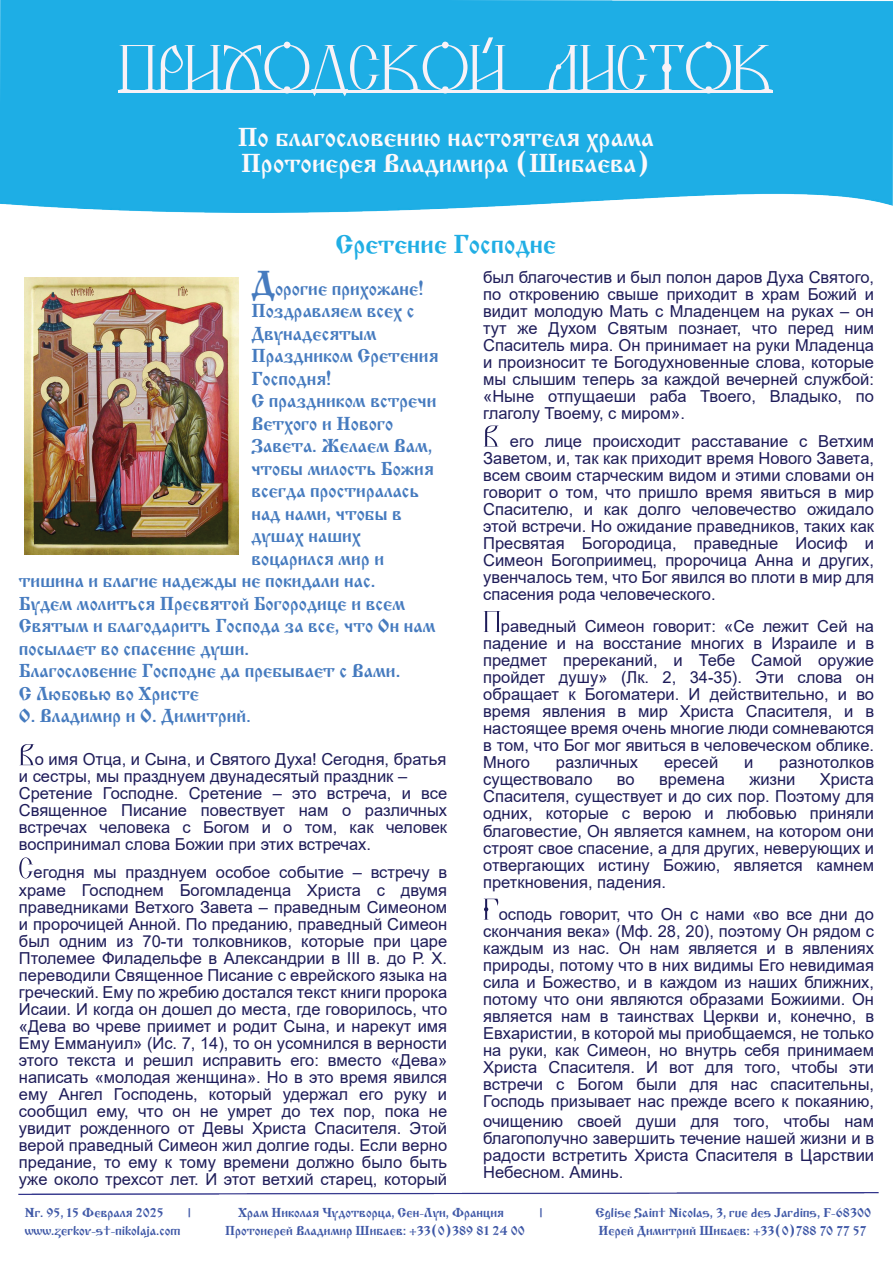
<style>
.page{position:relative;width:893px;height:1263px;background:#fff}
.page>*{position:absolute;margin:0;border:0;box-sizing:border-box;transform-origin:0 0}
.t1{font:700 27px/25.5px "Cyrillic Old Editedbyme";color:#fdf9fb}
.t2{font:700 27px "Cyrillic Old Editedbyme";color:#21aee4}
.t3{font:700 19.5px "Cyrillic Old Editedbyme";color:#467bbf}
.t4{font:16.5px/17.1px "Arial";color:#1e1c59;text-align:justify}
.t5{font:700 13.5px "Cyrillic Old Editedbyme";color:#3f58a7}
.s1{font-size:36px}
.s2{font-size:18px}
</style>
<div class="page">
<div style="left:0;top:0;width:893px;height:212px;background:#1eaee5"></div>
<img style="left:19px;top:1192px;width:860px;height:3px">
<svg style="left:119px;top:37px;width:387px;height:59px;background:#48bbe8"></svg>
<svg style="left:546px;top:42px;width:226px;height:51px;background:#4dbce8"></svg>
<hr style="left:119px;top:90px;width:654px;height:2px;background:#f8f2f7">
<svg style="left:20px;top:744px;width:14px;height:21px"></svg>
<svg style="left:19px;top:857px;width:14px;height:21px"></svg>
<svg style="left:484px;top:426px;width:15px;height:21px"></svg>
<svg style="left:484px;top:611px;width:16px;height:21px"></svg>
<svg style="left:484px;top:899px;width:14px;height:21px"></svg>
<img style="left:24px;top:277px;width:215px;height:278px">
<h1 class="t1" style="left:238px;top:127px;width:418px">По благословению настоятеля храма<br>Протоиерея Владимира (Шибаева)</h1>
<h1 class="t2" style="left:336px;top:235px;width:222px">Сретение Господне</h1>
<p class="t3" style="left:251px;top:281px;width:174px"><span class="s1">Д</span>орогие прихожане!</p>
<p class="t3" style="left:251px;top:304px;width:165px">Поздравляем всех с</p>
<p class="t3" style="left:251px;top:326px;width:127px">Двунадесятым</p>
<p class="t3" style="left:251px;top:349px;width:189px">Праздником Сретения</p>
<p class="t3" style="left:251px;top:371px;width:81px">Господня!</p>
<p class="t3" style="left:251px;top:394px;width:187px">С праздником встречи</p>
<p class="t3" style="left:251px;top:416px;width:143px">Ветхого и Нового</p>
<p class="t3" style="left:251px;top:439px;width:183px">Завета. Желаем Вам,</p>
<p class="t3" style="left:251px;top:461px;width:184px">чтобы милость Божия</p>
<p class="t3" style="left:251px;top:484px;width:169px">всегда простиралась</p>
<p class="t3" style="left:251px;top:506px;width:152px">над нами, чтобы в</p>
<p class="t3" style="left:251px;top:529px;width:111px">душах наших</p>
<p class="t3" style="left:251px;top:551px;width:134px">воцарился мир и</p>
<p class="t3" style="left:19px;top:574px;width:358px">тишина и благие надежды не покидали нас.</p>
<p class="t3" style="left:19px;top:596px;width:388px">Будем молиться Пресвятой Богородице и всем</p>
<p class="t3" style="left:19px;top:619px;width:418px">Святым и благодарить Господа за все, что Он нам</p>
<p class="t3" style="left:19px;top:641px;width:232px">посылает во спасение души.</p>
<p class="t3" style="left:19px;top:664px;width:383px">Благословение Господне да пребывает с Вами.</p>
<p class="t3" style="left:19px;top:686px;width:182px">С Любовью во Христе</p>
<p class="t3" style="left:19px;top:709px;width:233px">О. Владимир и О. Димитрий<span class="s2">.</span></p>
<p class="t4" style="left:19px;top:752px;width:430px;text-align:left;text-indent:16px">о имя Отца, и Сына, и Святого Духа! Сегодня, братья и сестры, мы празднуем двунадесятый праздник – Сретение Господне. Сретение – это встреча, и все Священное Писание повествует нам о различных встречах человека с Богом и о том, как человек воспринимал слова Божии при этих встречах.</p>
<p class="t4" style="left:19px;top:866px;width:430px;text-indent:15px">егодня мы празднуем особое событие – встречу в храме Господнем Богомладенца Христа с двумя праведниками Ветхого Завета – праведным Симеоном и пророчицей Анной. По преданию, праведный Симеон был одним из 70-ти толковников, которые при царе Птолемее Филадельфе в Александрии в III в. до Р. Х. переводили Священное Писание с еврейского языка на греческий. Ему по жребию достался текст книги пророка Исаии. И когда он дошел до места, где говорилось, что «Дева во чреве приимет и родит Сына, и нарекут имя Ему Еммануил» (Ис. 7, 14), то он усомнился в верности этого текста и решил исправить его: вместо «Дева» написать «молодая женщина». Но в это время явился ему Ангел Господень, который удержал его руку и сообщил ему, что он не умрет до тех пор, пока не увидит рожденного от Девы Христа Спасителя. Этой верой праведный Симеон жил долгие годы. Если верно предание, то ему к тому времени должно было быть уже около трехсот лет. И этот ветхий старец, который</p>
<p class="t4" style="left:483px;top:270px;width:392px">был благочестив и был полон даров Духа Святого, по откровению свыше приходит в храм Божий и видит молодую Мать с Младенцем на руках – он тут же Духом Святым познает, что перед ним Спаситель мира. Он принимает на руки Младенца и произносит те Богодухновенные слова, которые мы слышим теперь за каждой вечерней службой: «Ныне отпущаеши раба Твоего, Владыко, по глаголу Твоему, с миром».</p>
<p class="t4" style="left:483px;top:434px;width:392px;text-indent:27px">его лице происходит расставание с Ветхим Заветом, и, так как приходит время Нового Завета, всем своим старческим видом и этими словами он говорит о том, что пришло время явиться в мир Спасителю, и как долго человечество ожидало этой встречи. Но ожидание праведников, таких как Пресвятая Богородица, праведные Иосиф и Симеон Богоприимец, пророчица Анна и других, увенчалось тем, что Бог явился во плоти в мир для спасения рода человеческого.</p>
<p class="t4" style="left:483px;top:619px;width:392px;text-indent:18px">раведный Симеон говорит: «Се лежит Сей на падение и на восстание многих в Израиле и в предмет пререканий, и Тебе Самой оружие пройдет душу» (Лк. 2, 34-35). Эти слова он обращает к Богоматери. И действительно, и во время явления в мир Христа Спасителя, и в настоящее время очень многие люди сомневаются в том, что Бог мог явиться в человеческом облике.<br>Много</p>
<p class="t4" style="left:556px;top:755px;width:84px">различных</p>
<p class="t4" style="left:664px;top:755px;width:56px">ересей</p>
<p class="t4" style="left:744px;top:755px;width:11px">и</p>
<p class="t4" style="left:779px;top:755px;width:96px">разнотолков</p>
<p class="t4" style="left:483px;top:772px;width:111px">существовало</p>
<p class="t4" style="left:617px;top:772px;width:19px">во</p>
<p class="t4" style="left:659px;top:772px;width:67px">времена</p>
<p class="t4" style="left:749px;top:772px;width:48px">жизни</p>
<p class="t4" style="left:483px;top:772px;width:392px;text-indent:337px">Христа Спасителя, существует и до сих пор. Поэтому для одних, которые с верою и любовью приняли благовестие, Он является камнем, на котором они строят свое спасение, а для других, неверующих и отвергающих истину Божию, является камнем преткновения, падения.</p>
<p class="t4" style="left:483px;top:907px;width:392px;text-indent:15px">осподь говорит, что Он с нами «во все дни до скончания века» (Мф. 28, 20), поэтому Он рядом с каждым из нас. Он нам является и в явлениях природы, потому что в них видимы Его невидимая сила и Божество, и в каждом из наших ближних, потому что они являются образами Божиими. Он является нам в таинствах Церкви и, конечно, в Евхаристии, в которой мы приобщаемся, не только на руки, как Симеон, но внутрь себя принимаем Христа Спасителя. И вот для того, чтобы эти встречи с Богом были для нас спасительны, Господь призывает нас прежде всего к покаянию,</p>
<p class="t4" style="left:483px;top:1114px;width:392px">очищению своей души для того, чтобы нам благополучно завершить течение нашей жизни и в радости встретить Христа Спасителя в Царствии Небесном. Аминь.</p>
<p class="t5" style="left:25px;top:1207px;width:141px">Nr. 95, 15 Февраля 2025</p>
<p class="t5" style="left:187px;top:1207px;width:5px">|</p>
<p class="t5" style="left:238px;top:1207px;width:268px">Храм Николая Чудотворца, Сен-Луи, Франция</p>
<p class="t5" style="left:539px;top:1207px;width:5px">|</p>
<p class="t5" style="left:596px;top:1207px;width:277px">Eglise Saint Nicolas, 3, rue des Jardins, F-68300</p>
<p class="t5" style="left:25px;top:1225px;width:157px">www.zerkov-st-nikolaja.com</p>
<p class="t5" style="left:225px;top:1225px;width:301px">Протоиерей Владимир Шибаев: +33(0)389 81 24 00</p>
<p class="t5" style="left:598px;top:1225px;width:269px">Иерей Димитрий Шибаев: +33(0)788 70 77 57</p>
</div>
